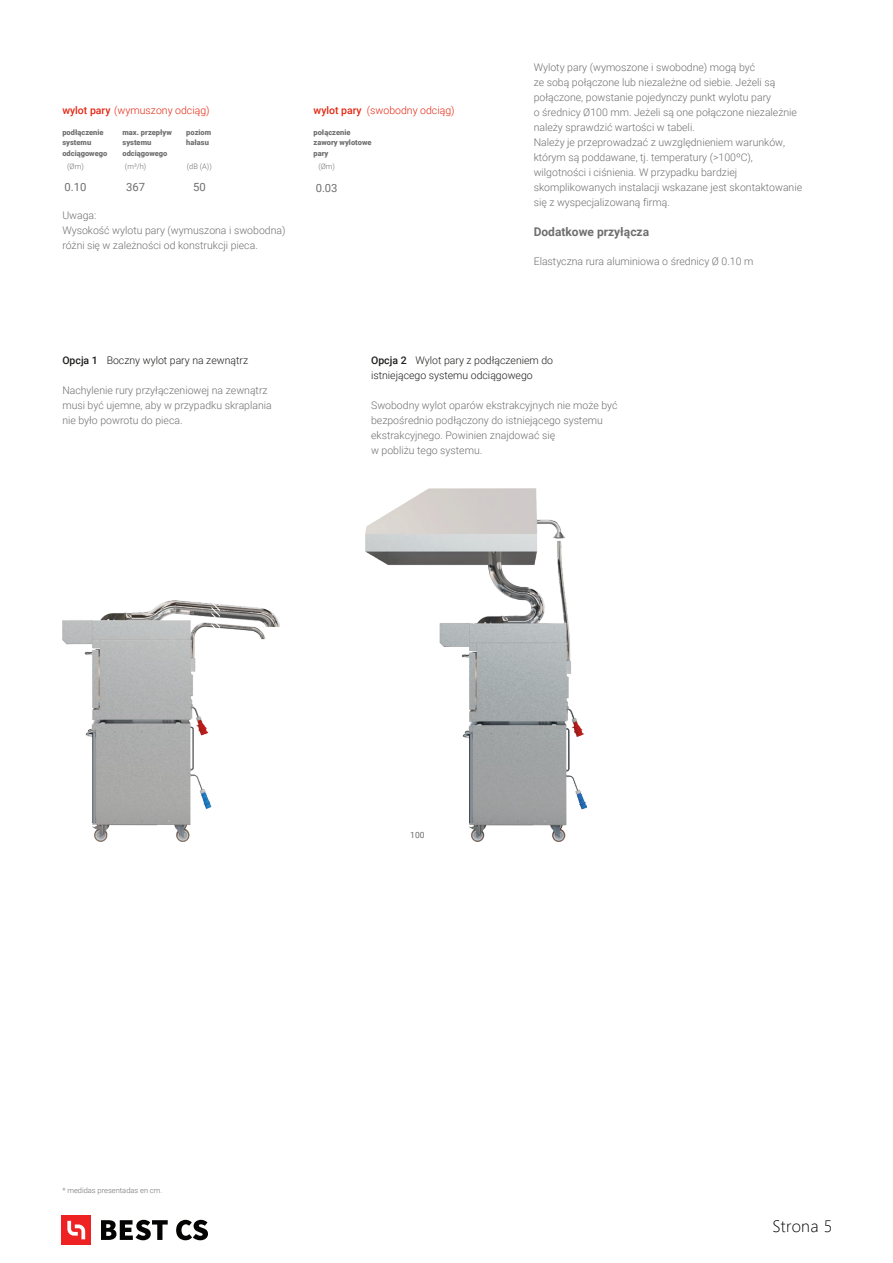
<style>
.page{position:relative;width:893px;height:1263px;background:#fff}
.page>*{position:absolute;margin:0;border:0;box-sizing:border-box;transform-origin:0 0}
.t1{font:300 16.5px "Segoe UI";letter-spacing:.02em;color:#000}
.t2{font:700 12px "Roboto";color:#706f6f}
.t3{font:11.25px "Roboto";color:#706f6f}
.t4{font:300 10.5px/15px "Roboto";color:#706f6f}
.t5{font:300 10.5px/15px "Roboto";color:#1d1d1b}
.t6{font:300 10.5px "Roboto";color:#e52713}
.t7{font:8.55px "Roboto";color:#706f6f}
.t8{font:900 7.5px/10.5px "Roboto";color:#706f6f}
.t9{font:300 7.5px "Roboto";color:#706f6f}
.s1{font-weight:500}
</style>
<div class="page">
<div style="left:61px;top:1215px;width:30px;height:30px;background:#ee2123"></div>
<svg style="left:67px;top:1221px;width:18px;height:18px"></svg>
<svg style="left:101px;top:1220px;width:67px;height:20px"></svg>
<svg style="left:176px;top:1220px;width:32px;height:20px"></svg>
<img style="left:62px;top:601px;width:217px;height:240px">
<svg style="left:211px;top:601px;width:9px;height:240px"></svg>
<img style="left:366px;top:489px;width:221px;height:352px">
<p class="t6" style="left:62px;top:103px;width:149px"><span class="s1">wylot pary</span> (wymuszony odciąg)</p>
<p class="t6" style="left:314px;top:103px;width:143px"><span class="s1">wylot pary</span> (swobodny odciąg)</p>
<p class="t8" style="left:62px;top:126px;width:46px">podłączenie systemu odciągowego</p>
<p class="t8" style="left:122px;top:126px;width:51px">max. przepływ systemu odciągowego</p>
<p class="t8" style="left:186px;top:126px;width:27px">poziom hałasu</p>
<p class="t8" style="left:314px;top:127px;width:60px">połączenie zawory wylotowe pary</p>
<p class="t9" style="left:67px;top:161px;width:18px">(Øm)</p>
<p class="t9" style="left:125px;top:161px;width:23px">(m³/h)</p>
<p class="t9" style="left:187px;top:161px;width:26px">(dB (A))</p>
<p class="t9" style="left:318px;top:161px;width:18px">(Øm)</p>
<p class="t3" style="left:65px;top:179px;width:23px">0.10</p>
<p class="t3" style="left:126px;top:179px;width:20px">367</p>
<p class="t3" style="left:193px;top:179px;width:14px">50</p>
<p class="t3" style="left:316px;top:180px;width:23px">0.03</p>
<p class="t4" style="left:62px;top:207px;width:225px">Uwaga:<br>Wysokość wylotu pary (wymuszona i swobodna) różni się w zależności od konstrukcji pieca.</p>
<p class="t4" style="left:534px;top:60px;width:270px">Wyloty pary (wymoszone i swobodne) mogą być<br>ze sobą połączone lub niezależne od siebie. Jeżeli są połączone, powstanie pojedynczy punkt wylotu pary<br>o średnicy Ø100 mm. Jeżeli są one połączone niezależnie należy sprawdzić wartości w tabeli.<br>Należy je przeprowadzać z uwzględnieniem warunków, którym są poddawane, tj. temperatury (&gt;100ºC), wilgotności i ciśnienia. W przypadku bardziej skomplikowanych instalacji wskazane jest skontaktowanie się z wyspecjalizowaną firmą.</p>
<p class="t2" style="left:534px;top:223px;width:117px">Dodatkowe przyłącza</p>
<p class="t4" style="left:534px;top:254px;width:221px">Elastyczna rura aluminiowa o średnicy Ø 0.10 m</p>
<p class="t5" style="left:62px;top:352px;width:187px"><span class="s1">Opcja 1</span> Boczny wylot pary na zewnątrz</p>
<p class="t4" style="left:62px;top:382px;width:211px">Nachylenie rury przyłączeniowej na zewnątrz musi być ujemne, aby w przypadku skraplania nie było powrotu do pieca.</p>
<p class="t5" style="left:371px;top:352px;width:183px"><span class="s1">Opcja 2</span> Wylot pary z podłączeniem do istniejącego systemu odciągowego</p>
<p class="t4" style="left:371px;top:397px;width:248px">Swobodny wylot oparów ekstrakcyjnych nie może być bezpośrednio podłączony do istniejącego systemu ekstrakcyjnego. Powinien znajdować się<br>w pobliżu tego systemu.</p>
<p class="t9" style="left:62px;top:1185px;width:101px">* medidas presentadas en cm.</p>
<p class="t7" style="left:410px;top:829px;width:16px">100</p>
<h1 class="t1" style="left:772px;top:1210px;width:61px">Strona 5</h1>
</div>
